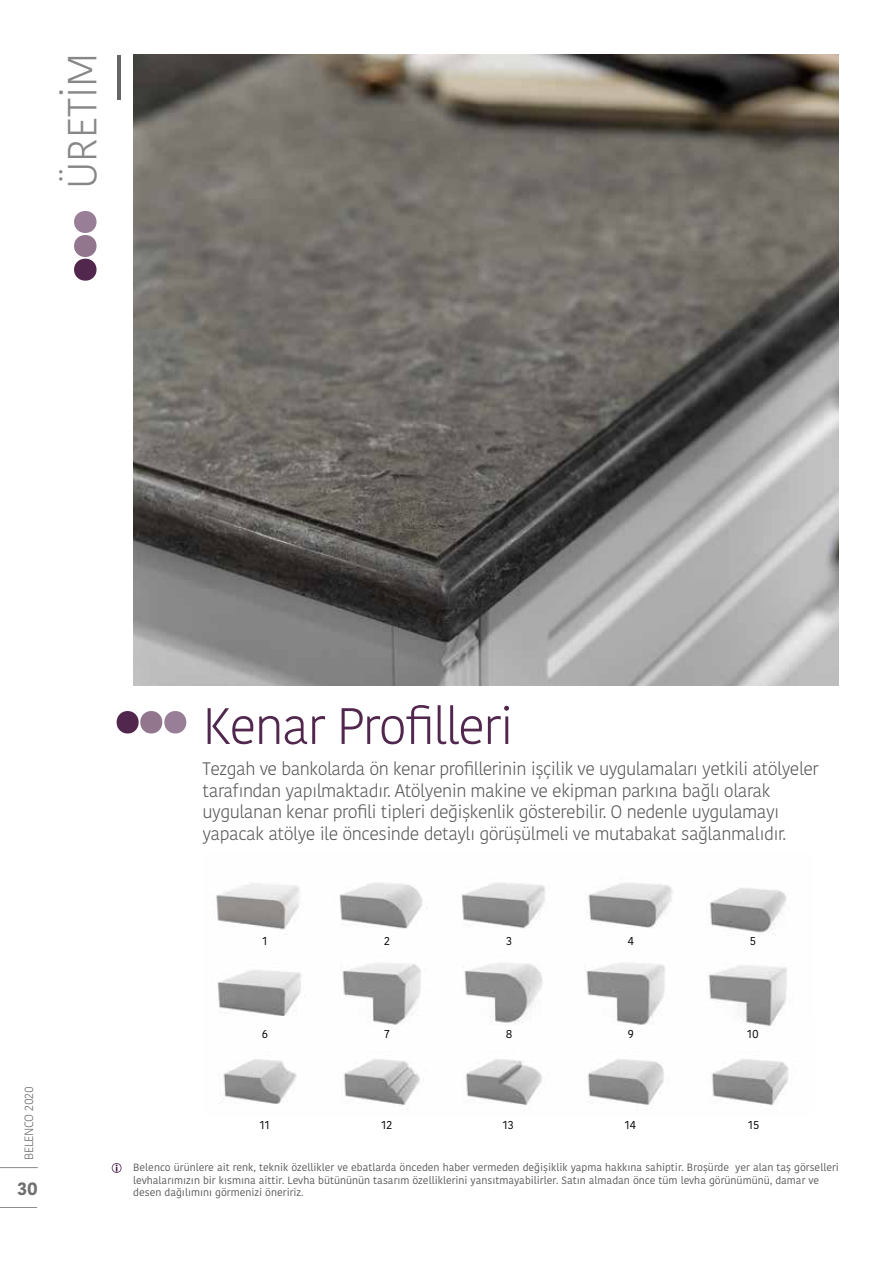
<style>
.page{position:relative;width:893px;height:1263px;background:#fff}
.page>*{position:absolute;margin:0;border:0;box-sizing:border-box;transform-origin:0 0}
.t1{font:300 51px "Kohinoor Bangla";letter-spacing:-.035em;color:#52274e}
.t2{font:300 40.5px "Kohinoor Bangla";color:#878787}
.t3{font:300 18px/21.6px "Kohinoor Bangla";letter-spacing:-.03em;color:#575756}
.t4{font:700 18px "Kohinoor Bangla";color:#706f6f}
.t5{font:300 12px "Kohinoor Bangla";letter-spacing:-.025em;color:#000}
.t6{font:11.7px "Kohinoor Bangla";color:#000}
.t7{font:10.5px/12.6px "Kohinoor Bangla";color:#575756}
</style>
<div class="page">
<hr style="left:0;top:1167px;width:38px;height:1px;background:#575756">
<hr style="left:0;top:1207px;width:37px;height:1px;background:#575756">
<hr style="left:117px;top:55px;width:3px;height:44px;background:#000">
<svg style="left:74px;top:211px;width:23px;height:70px"></svg>
<svg style="left:117px;top:711px;width:69px;height:22px"></svg>
<svg style="left:112px;top:1163px;width:10px;height:10px"></svg>
<img style="left:133px;top:54px;width:706px;height:632px">
<img style="left:216px;top:882px;width:571px;height:54px">
<img style="left:223px;top:1059px;width:441px;height:47px">
<img style="left:711px;top:1059px;width:78px;height:51px">
<img style="left:217px;top:963px;width:570px;height:64px">
<h2 class="t2" style="left:52px;top:189px;width:138px;rotate:-90deg">ÜRETİM</h2>
<p class="t5" style="left:20px;top:1160px;width:75px;rotate:-90deg">BELENCO 2020</p>
<h3 class="t4" style="left:18px;top:1173px;width:22px">30</h3>
<h1 class="t1" style="left:203px;top:688px;width:313px">Kenar Profilleri</h1>
<p class="t3" style="left:203px;top:758px;width:618px">Tezgah ve bankolarda ön kenar profillerinin işçilik ve uygulamaları yetkili atölyeler tarafından yapılmaktadır. Atölyenin makine ve ekipman parkına bağlı olarak uygulanan kenar profili tipleri değişkenlik gösterebilir. O nedenle uygulamayı yapacak atölye ile öncesinde detaylı görüşülmeli ve mutabakat sağlanmalıdır.</p>
<p class="t6" style="left:262px;top:932px;width:7px">1</p>
<p class="t6" style="left:384px;top:932px;width:7px">2</p>
<p class="t6" style="left:506px;top:932px;width:7px">3</p>
<p class="t6" style="left:628px;top:932px;width:8px">4</p>
<p class="t6" style="left:750px;top:932px;width:8px">5</p>
<p class="t6" style="left:262px;top:1025px;width:8px">6</p>
<p class="t6" style="left:384px;top:1025px;width:7px">7</p>
<p class="t6" style="left:506px;top:1025px;width:8px">8</p>
<p class="t6" style="left:628px;top:1025px;width:8px">9</p>
<p class="t6" style="left:747px;top:1025px;width:13px">10</p>
<p class="t6" style="left:260px;top:1115px;width:12px">11</p>
<p class="t6" style="left:382px;top:1115px;width:12px">12</p>
<p class="t6" style="left:503px;top:1115px;width:12px">13</p>
<p class="t6" style="left:625px;top:1115px;width:13px">14</p>
<p class="t6" style="left:748px;top:1115px;width:13px">15</p>
<p class="t7" style="left:133px;top:1161px;width:707px">Belenco ürünlere ait renk, teknik özellikler ve ebatlarda önceden haber vermeden değişiklik yapma hakkına sahiptir. Broşürde yer alan taş görselleri levhalarımızın bir kısmına aittir. Levha bütününün tasarım özelliklerini yansıtmayabilirler. Satın almadan önce tüm levha görünümünü, damar ve desen dağılımını görmenizi öneririz.</p>
</div>
